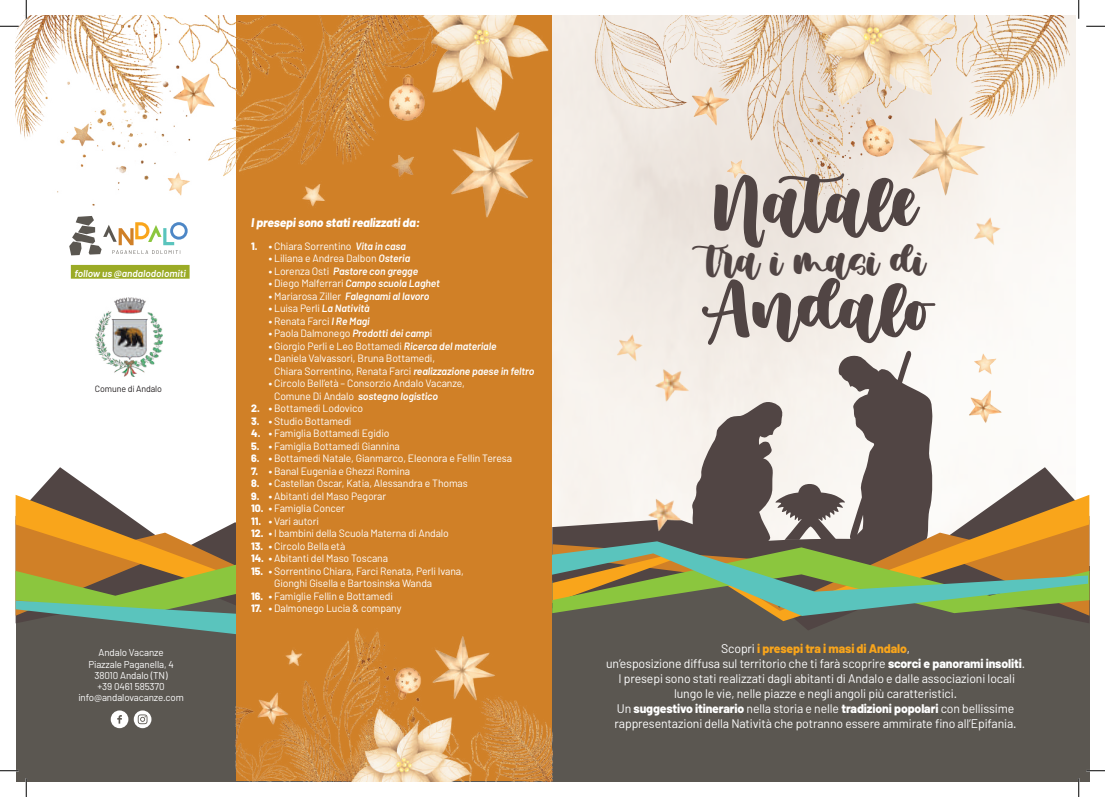
<style>
.page{position:relative;width:1105px;height:797px;background:#fff}
.page>*{position:absolute;margin:0;border:0;box-sizing:border-box;transform-origin:0 0}
.t1{font:64.62px "Muthiara Demo Version";letter-spacing:-.01em;color:#514544}
.t2{font:35.62px "Muthiara Demo Version";letter-spacing:-.01em;color:#514544}
.t3{font:12.5px/15px "Barlow";letter-spacing:-.01em;color:#fff;text-align:center}
.t4{font:italic 800 12.5px "Barlow";letter-spacing:-.01em;color:#fff}
.t5{font:10.62px "Barlow";letter-spacing:-.01em;color:#fff}
.t6{font:italic 600 10.62px "Barlow";letter-spacing:-.01em;color:#fff}
.t7{font:10px/11.2px "Barlow";letter-spacing:-.01em;color:#fff;text-align:center}
.t8{font:italic 600 10px "Barlow";color:#fff}
.t9{font:9px "Barlow";letter-spacing:-.01em;color:#231f20}
.s1{font-weight:800}
.s2{font-weight:600;font-style:italic}
.s3{font-weight:800;font-style:normal}
.s4{font-weight:400;font-style:normal}
.s5{font-weight:800;color:#d08027}
.s6{font-weight:800;font-style:normal;color:#d08027}
.s7{font-weight:800;color:#f9a51b}
</style>
<div class="page">
<svg style="left:620px;top:348px;width:387px;height:119px"></svg>
<div style="left:16px;top:566px;width:1073px;height:215px;background:#5b5751"></div>
<svg style="left:35px;top:467px;width:64px;height:28px"></svg>
<svg style="left:16px;top:495px;width:220px;height:52px"></svg>
<svg style="left:16px;top:547px;width:220px;height:19px;background:#cf8526"></svg>
<svg style="left:16px;top:566px;width:220px;height:68px"></svg>
<svg style="left:111px;top:710px;width:17px;height:18px"></svg>
<svg style="left:134px;top:710px;width:17px;height:18px"></svg>
<div style="left:71px;top:265px;width:119px;height:14px;background:#9bab26"></div>
<svg style="left:552px;top:467px;width:537px;height:163px"></svg>
<svg style="left:552px;top:495px;width:537px;height:126px;fill:#564a44"></svg>
<svg style="left:552px;top:541px;width:536px;height:75px;background:#849457"></svg>
<img style="left:563px;top:16px;width:517px;height:231px">
<div style="left:236px;top:16px;width:316px;height:764px;background:#d08027"></div>
<img style="left:16px;top:16px;width:547px;height:239px">
<img style="left:236px;top:628px;width:316px;height:153px">
<img style="left:651px;top:364px;width:41px;height:41px">
<img style="left:966px;top:206px;width:39px;height:50px">
<img style="left:965px;top:323px;width:40px;height:104px">
<img style="left:644px;top:494px;width:48px;height:40px">
<img style="left:608px;top:322px;width:39px;height:51px">
<img style="left:96px;top:297px;width:66px;height:79px">
<svg style="left:0;top:25px;width:19px;height:2px"></svg>
<svg style="left:1086px;top:25px;width:19px;height:2px"></svg>
<svg style="left:0;top:770px;width:18px;height:1px"></svg>
<svg style="left:1087px;top:770px;width:18px;height:1px"></svg>
<svg style="left:25px;top:0;width:2px;height:19px"></svg>
<svg style="left:25px;top:778px;width:2px;height:19px"></svg>
<svg style="left:1078px;top:0;width:1px;height:19px"></svg>
<svg style="left:1078px;top:779px;width:1px;height:18px"></svg>
<p class="t8" style="left:74px;top:267px;width:113px">follow us @andalodolomiti</p>
<p class="t9" style="left:95px;top:383px;width:69px">Comune di Andalo</p>
<p class="t7" style="left:78px;top:646px;width:107px">Andalo Vacanze<br>Piazzale Paganella, 4<br>38010 Andalo (TN)<br>+39 0461 585370 info@andalovacanze.com</p>
<p class="t4" style="left:251px;top:213px;width:171px">I presepi sono stati realizzati da:</p>
<p class="t5" style="left:251px;top:239px;width:156px"><span class="s1">1. •</span> Chiara Sorrentino <span class="s2">Vita in casa</span></p>
<p class="t5" style="left:269px;top:251px;width:143px"><span class="s1">•</span> Liliana e Andrea Dalbon <span class="s2">Osteria</span></p>
<p class="t6" style="left:269px;top:264px;width:151px"><span class="s3">•</span> <span class="s4">Lorenza Osti</span> Pastore con gregge</p>
<p class="t6" style="left:269px;top:276px;width:172px"><span class="s3">•</span> <span class="s4">Diego Malferrari</span> Campo scuola Laghet</p>
<p class="t6" style="left:269px;top:289px;width:162px"><span class="s3">•</span> <span class="s4">Mariarosa Ziller</span> Falegnami al lavoro</p>
<p class="t5" style="left:269px;top:301px;width:102px"><span class="s1">•</span> Luisa Perli <span class="s2">La Natività</span></p>
<p class="t5" style="left:269px;top:314px;width:102px"><span class="s1">•</span> Renata Farci <span class="s2">I Re Magi</span></p>
<p class="t5" style="left:269px;top:326px;width:165px"><span class="s1">•</span> Paola Dalmonego <span class="s2">Prodotti dei camp</span>i</p>
<p class="t5" style="left:269px;top:339px;width:229px"><span class="s1">•</span> Giorgio Perli e Leo Bottamedi <span class="s2">Ricerca del materiale</span></p>
<p class="t5" style="left:269px;top:351px;width:168px"><span class="s1">•</span> Daniela Valvassori, Bruna Bottamedi,</p>
<p class="t5" style="left:269px;top:364px;width:267px"><span class="s5">•</span> Chiara Sorrentino, Renata Farci <span class="s2">realizzazione paese in feltro</span></p>
<p class="t5" style="left:269px;top:376px;width:197px"><span class="s1">•</span> Circolo Bell’età – Consorzio Andalo Vacanze,</p>
<p class="t6" style="left:269px;top:389px;width:171px"><span class="s6">•</span> <span class="s4">Comune Di Andalo</span> sostegno logistico</p>
<p class="t5" style="left:251px;top:401px;width:113px"><span class="s1">2. •</span> Bottamedi Lodovico</p>
<p class="t5" style="left:251px;top:414px;width:102px"><span class="s1">3. •</span> Studio Bottamedi</p>
<p class="t5" style="left:251px;top:426px;width:140px"><span class="s1">4. •</span> Famiglia Bottamedi Egidio</p>
<p class="t5" style="left:251px;top:439px;width:150px"><span class="s1">5. •</span> Famiglia Bottamedi Giannina</p>
<p class="t5" style="left:251px;top:451px;width:262px"><span class="s1">6. •</span> Bottamedi Natale, Gianmarco, Eleonora e Fellin Teresa</p>
<p class="t5" style="left:251px;top:464px;width:160px"><span class="s1">7. •</span> Banal Eugenia e Ghezzi Romina</p>
<p class="t5" style="left:251px;top:476px;width:218px"><span class="s1">8. •</span> Castellan Oscar, Katia, Alessandra e Thomas</p>
<p class="t5" style="left:251px;top:489px;width:136px"><span class="s1">9. •</span> Abitanti del Maso Pegorar</p>
<p class="t5" style="left:251px;top:501px;width:95px"><span class="s1">10. •</span> Famiglia Concer</p>
<p class="t5" style="left:251px;top:514px;width:69px"><span class="s1">11. •</span> Vari autori</p>
<p class="t5" style="left:251px;top:526px;width:199px"><span class="s1">12. •</span> I bambini della Scuola Materna di Andalo</p>
<p class="t5" style="left:251px;top:539px;width:96px"><span class="s1">13. •</span> Circolo Bella età</p>
<p class="t5" style="left:251px;top:551px;width:138px"><span class="s1">14. •</span> Abitanti del Maso Toscana</p>
<p class="t5" style="left:251px;top:564px;width:214px"><span class="s1">15. •</span> Sorrentino Chiara, Farci Renata, Perli Ivana,</p>
<p class="t5" style="left:269px;top:576px;width:165px"><span class="s5">•</span> Gionghi Gisella e Bartosinska Wanda</p>
<p class="t5" style="left:251px;top:589px;width:143px"><span class="s1">16. •</span> Famiglie Fellin e Bottamedi</p>
<p class="t5" style="left:251px;top:601px;width:152px"><span class="s1">17. •</span> Dalmonego Lucia &amp; company</p>
<h1 class="t1" style="left:714px;top:167px;width:205px">Natale</h1>
<h2 class="t2" style="left:706px;top:241px;width:221px">tra i masi di</h2>
<h1 class="t1" style="left:702px;top:272px;width:229px">Andalo</h1>
<p class="t3" style="left:606px;top:641px;width:420px">Scopri <span class="s7">i presepi tra i masi di Andalo</span>,<br>un’esposizione diffusa sul territorio che ti farà scoprire <span class="s1">scorci e panorami insoliti</span>.<br>I presepi sono stati realizzati dagli abitanti di Andalo e dalle associazioni locali lungo le vie, nelle piazze e negli angoli più caratteristici.<br>Un <span class="s1">suggestivo itinerario</span> nella storia e nelle <span class="s1">tradizioni popolari</span> con bellissime rappresentazioni della Natività che potranno essere ammirate fino all’Epifania.</p>
</div>
